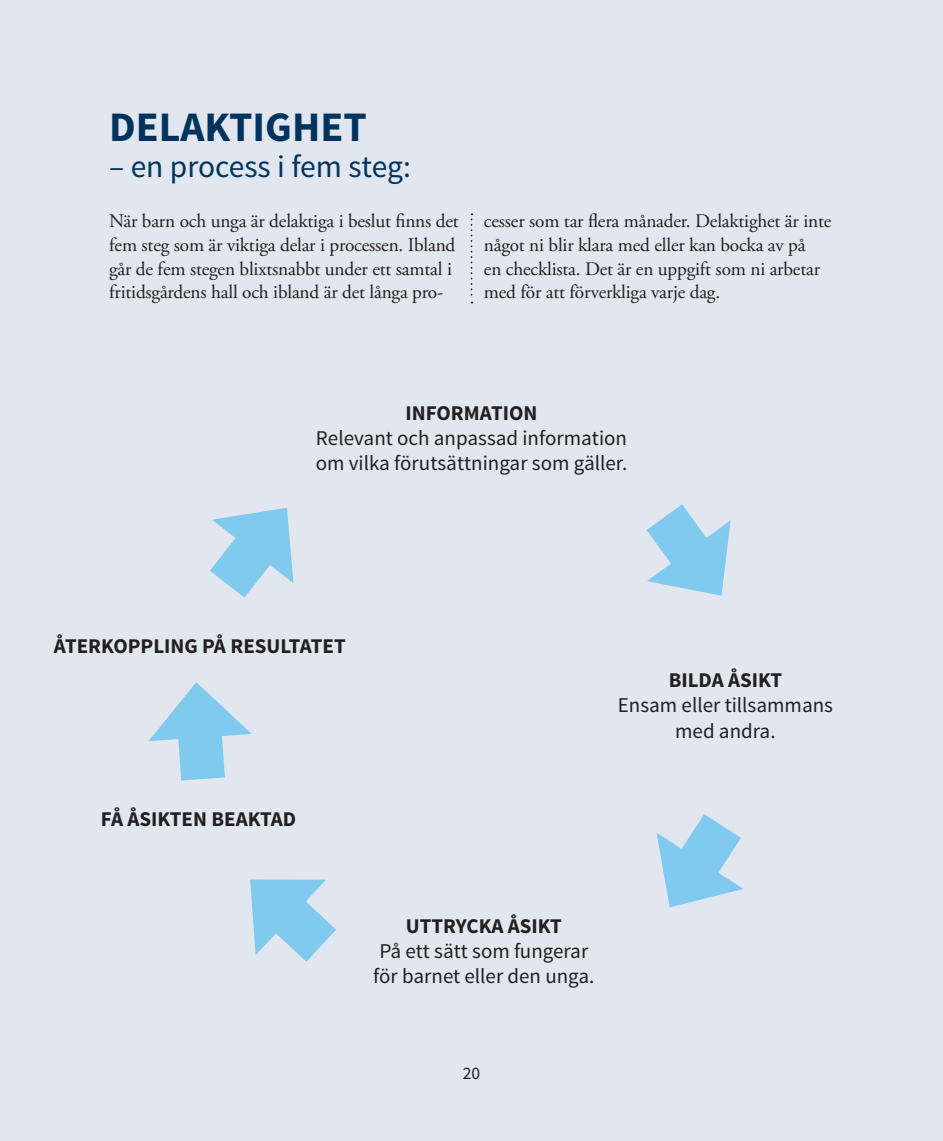
<style>
.page{position:relative;width:943px;height:1141px;background:#e1e6ef}
.page>*{position:absolute;margin:0;border:0;box-sizing:border-box;transform-origin:0 0}
.RUBRIK-1{font:700 42px "Source Sans Pro";color:#00345e}
.RUBRIK-1-2{font:31.5px "Source Sans Pro";color:#00345e}
.t1{font:21px/25.2px "Source Sans Pro";color:#231f20}
.t2{font:700 21px "Source Sans Pro";color:#231f20}
.BRÖDTEXT{font:19.25px/23.6px "Adobe Garamond Pro";letter-spacing:-.01em;color:#231f20}
.t3{font:17.5px "Source Sans Pro";color:#231f20}
</style>
<div class="page">
<svg style="left:470px;top:213px;width:2px;height:90px"></svg>
<svg style="left:656px;top:814px;width:87px;height:94px"></svg>
<svg style="left:647px;top:504px;width:84px;height:92px"></svg>
<svg style="left:250px;top:879px;width:86px;height:83px"></svg>
<svg style="left:149px;top:682px;width:103px;height:99px"></svg>
<svg style="left:210px;top:507px;width:84px;height:91px"></svg>
<p class="RUBRIK-1" style="left:109px;top:100px;width:259px">DELAKTIGHET</p>
<p class="RUBRIK-1-2" style="left:109px;top:147px;width:303px">– en process i fem steg:</p>
<p class="BRÖDTEXT" style="left:109px;top:210px;width:351px">När barn och unga är delaktiga i beslut finns det fem steg som är viktiga delar i processen. Ibland går de fem stegen blixtsnabbt under ett samtal i fritidsgårdens hall och ibland är det långa pro-</p>
<p class="BRÖDTEXT" style="left:484px;top:210px;width:349px">cesser som tar flera månader. Delaktighet är inte något ni blir klara med eller kan bocka av på<br>en checklista. Det är en uppgift som ni arbetar med för att förverkliga varje dag.</p>
<p class="t2" style="left:405px;top:399px;width:133px">INFORMATION</p>
<p class="t1" style="left:316px;top:426px;width:313px">Relevant och anpassad information om vilka förutsättningar som gäller.</p>
<p class="t2" style="left:54px;top:632px;width:293px">ÅTERKOPPLING PÅ RESULTATET</p>
<p class="t2" style="left:101px;top:805px;width:197px">FÅ ÅSIKTEN BEAKTAD</p>
<p class="t2" style="left:668px;top:667px;width:115px">BILDA ÅSIKT</p>
<p class="t1" style="left:617px;top:693px;width:217px;text-align:center">Ensam eller tillsammans med andra.</p>
<p class="t2" style="left:406px;top:912px;width:157px">UTTRYCKA ÅSIKT</p>
<p class="t1" style="left:373px;top:939px;width:223px">På ett sätt som fungerar för barnet eller den unga.</p>
<p class="t3" style="left:463px;top:1062px;width:19px">20</p>
</div>
